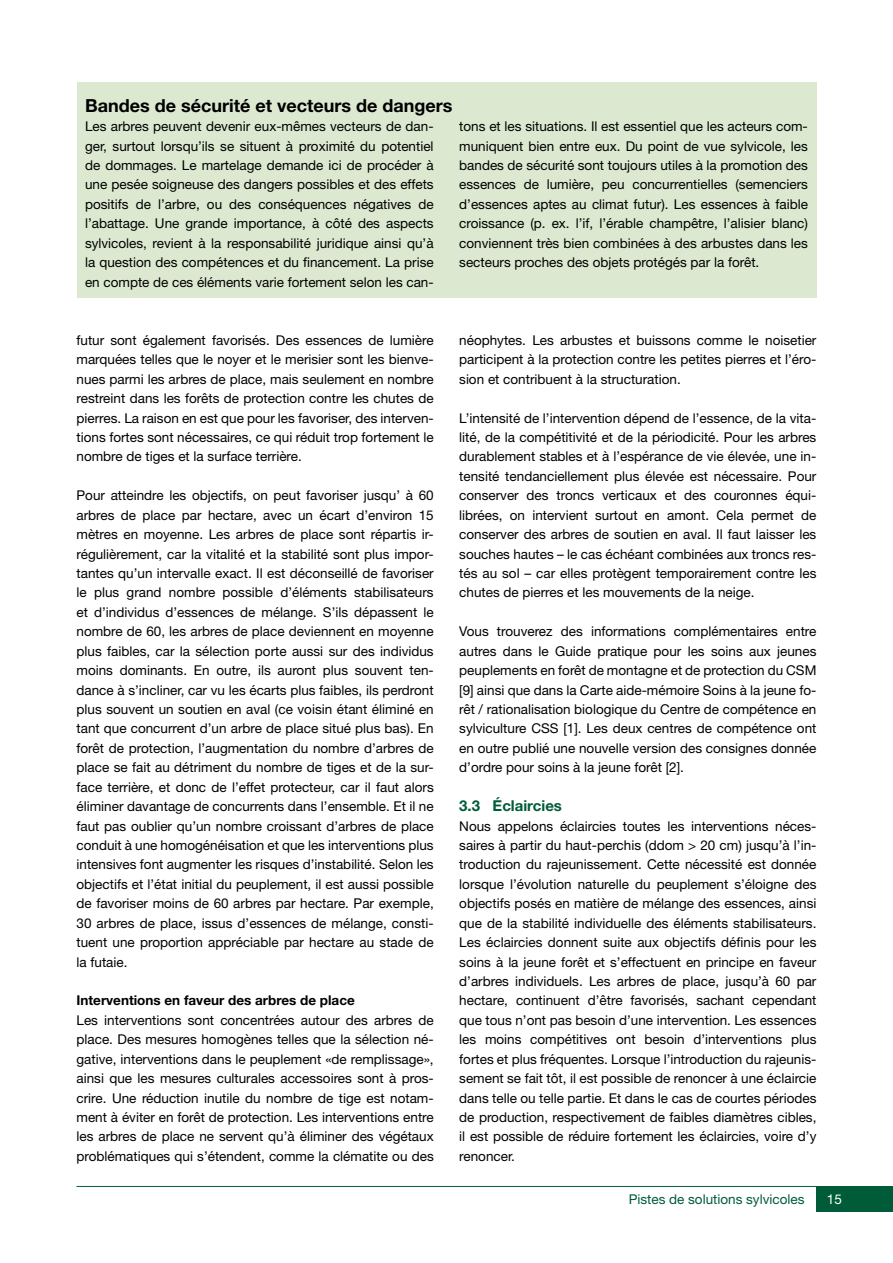
<style>
.page{position:relative;width:893px;height:1263px;background:#fff}
.page>*{position:absolute;margin:0;border:0;box-sizing:border-box;transform-origin:0 0}
.t1{font:700 18px "Helvetica Neue LT Std";color:#000}
.t2{font:700 15px "Helvetica Neue LT Std";color:#005c38}
.t3{font:13.5px/19.5px "Helvetica Neue LT Std";color:#000;text-align:justify}
.t4{font:700 13.5px "Helvetica Neue LT Std";color:#000}
.t5{font:13.5px "Helvetica Neue LT Std";color:#005c38}
.t6{font:13.5px "Helvetica Neue LT Std";color:#fff}
</style>
<div class="page">
<hr style="left:77px;top:1186px;width:739px;height:1px;background:#005c38">
<div style="left:816px;top:1186px;width:77px;height:26px;background:#005c38"></div>
<div style="left:77px;top:82px;width:739px;height:216px;background:#dce9d0"></div>
<h1 class="t1" style="left:85px;top:94px;width:369px">Bandes de sécurité et vecteurs de dangers</h1>
<p class="t3" style="left:85px;top:116px;width:350px">Les arbres peuvent devenir eux-mêmes vecteurs de dan&shy;ger, surtout lorsqu’ils se situent à proximité du potentiel de dommages. Le martelage demande ici de procéder à une pesée soigneuse des dangers possibles et des effets positifs de l’arbre, ou des conséquences négatives de l’abattage. Une grande importance, à côté des aspects sylvicoles, revient à la responsabilité juridique ainsi qu’à la question des compétences et du financement. La prise en compte de ces éléments varie fortement selon les can-</p>
<p class="t3" style="left:459px;top:116px;width:350px">tons et les situations. Il est essentiel que les acteurs com&shy;muniquent bien entre eux. Du point de vue sylvicole, les bandes de sécurité sont toujours utiles à la promotion des essences de lumière, peu concurrentielles (semenciers d’essences aptes au climat futur). Les essences à faible croissance (p. ex. l’if, l’érable champêtre, l’alisier blanc) conviennent très bien combinées à des arbustes dans les secteurs proches des objets protégés par la forêt.</p>
<p class="t3" style="left:77px;top:330px;width:359px">futur sont également favorisés. Des essences de lumière marquées telles que le noyer et le merisier sont les bienve&shy;nues parmi les arbres de place, mais seulement en nombre restreint dans les forêts de protection contre les chutes de pierres. La raison en est que pour les favoriser, des interven&shy;tions fortes sont nécessaires, ce qui réduit trop fortement le nombre de tiges et la surface terrière.</p>
<p class="t3" style="left:77px;top:485px;width:359px">Pour atteindre les objectifs, on peut favoriser jusqu’ à 60 arbres de place par hectare, avec un écart d’environ 15 mètres en moyenne. Les arbres de place sont répartis ir&shy;régulièrement, car la vitalité et la stabilité sont plus impor&shy;tantes qu’un intervalle exact. Il est déconseillé de favoriser le plus grand nombre possible d’éléments stabilisateurs et d’individus d’essences de mélange. S’ils dépassent le nombre de 60, les arbres de place deviennent en moyenne plus faibles, car la sélection porte aussi sur des individus moins dominants. En outre, ils auront plus souvent ten&shy;dance à s’incliner, car vu les écarts plus faibles, ils perdront plus souvent un soutien en aval (ce voisin étant éliminé en tant que concurrent d’un arbre de place situé plus bas). En forêt de protection, l’augmentation du nombre d’arbres de place se fait au détriment du nombre de tiges et de la sur&shy;face terrière, et donc de l’effet protecteur, car il faut alors éliminer davantage de concurrents dans l’ensemble. Et il ne faut pas oublier qu’un nombre croissant d’arbres de place conduit à une homogénéisation et que les interventions plus intensives font augmenter les risques d’instabilité. Selon les objectifs et l’état initial du peuplement, il est aussi possible de favoriser moins de 60 arbres par hectare. Par exemple, 30 arbres de place, issus d’essences de mélange, consti&shy;tuent une proportion appréciable par hectare au stade de la futaie.</p>
<p class="t4" style="left:77px;top:992px;width:280px">Interventions en faveur des arbres de place</p>
<p class="t3" style="left:77px;top:1010px;width:359px">Les interventions sont concentrées autour des arbres de place. Des mesures homogènes telles que la sélection né&shy;gative, interventions dans le peuplement «de remplissage», ainsi que les mesures culturales accessoires sont à pros&shy;crire. Une réduction inutile du nombre de tige est notam&shy;ment à éviter en forêt de protection. Les interventions entre les arbres de place ne servent qu’à éliminer des végétaux problématiques qui s’étendent, comme la clématite ou des</p>
<p class="t3" style="left:459px;top:330px;width:359px">néophytes. Les arbustes et buissons comme le noisetier participent à la protection contre les petites pierres et l’éro&shy;sion et contribuent à la structuration.</p>
<p class="t3" style="left:459px;top:408px;width:359px">L’intensité de l’intervention dépend de l’essence, de la vita&shy;lité, de la compétitivité et de la périodicité. Pour les arbres durablement stables et à l’espérance de vie élevée, une in&shy;tensité tendanciellement plus élevée est nécessaire. Pour conserver des troncs verticaux et des couronnes équi&shy;librées, on intervient surtout en amont. Cela permet de conserver des arbres de soutien en aval. Il faut laisser les souches hautes – le cas échéant combinées aux troncs res&shy;tés au sol – car elles protègent temporairement contre les chutes de pierres et les mouvements de la neige.</p>
<p class="t3" style="left:459px;top:622px;width:359px">Vous trouverez des informations complémentaires entre autres dans le Guide pratique pour les soins aux jeunes peuplements en forêt de montagne et de protection du CSM [9] ainsi que dans la Carte aide-mémoire Soins à la jeune fo&shy;rêt / rationalisation biologique du Centre de compétence en sylviculture CSS [1]. Les deux centres de compétence ont en outre publié une nouvelle version des consignes donnée d’ordre pour soins à la jeune forêt [2].</p>
<p class="t2" style="left:459px;top:796px;width:104px">3.3 Éclaircies</p>
<p class="t3" style="left:459px;top:816px;width:359px">Nous appelons éclaircies toutes les interventions néces&shy;saires à partir du haut-perchis (ddom &gt; 20 cm) jusqu’à l’in&shy;troduction du rajeunissement. Cette nécessité est donnée lorsque l’évolution naturelle du peuplement s’éloigne des objectifs posés en matière de mélange des essences, ainsi que de la stabilité individuelle des éléments stabilisateurs.<br>Les éclaircies donnent suite aux objectifs définis pour les soins à la jeune forêt et s’effectuent en principe en faveur d’arbres individuels. Les arbres de place, jusqu’à 60 par hectare, continuent d’être favorisés, sachant cependant que tous n’ont pas besoin d’une intervention. Les essences les moins compétitives ont besoin d’interventions plus fortes et plus fréquentes. Lorsque l’introduction du rajeunis&shy;sement se fait tôt, il est possible de renoncer à une éclaircie dans telle ou telle partie. Et dans le cas de courtes périodes de production, respectivement de faibles diamètres cibles, il est possible de réduire fortement les éclaircies, voire d’y renoncer.</p>
<p class="t5" style="left:629px;top:1191px;width:177px">Pistes de solutions sylvicoles</p>
<p class="t6" style="left:827px;top:1191px;width:17px">15</p>
</div>
